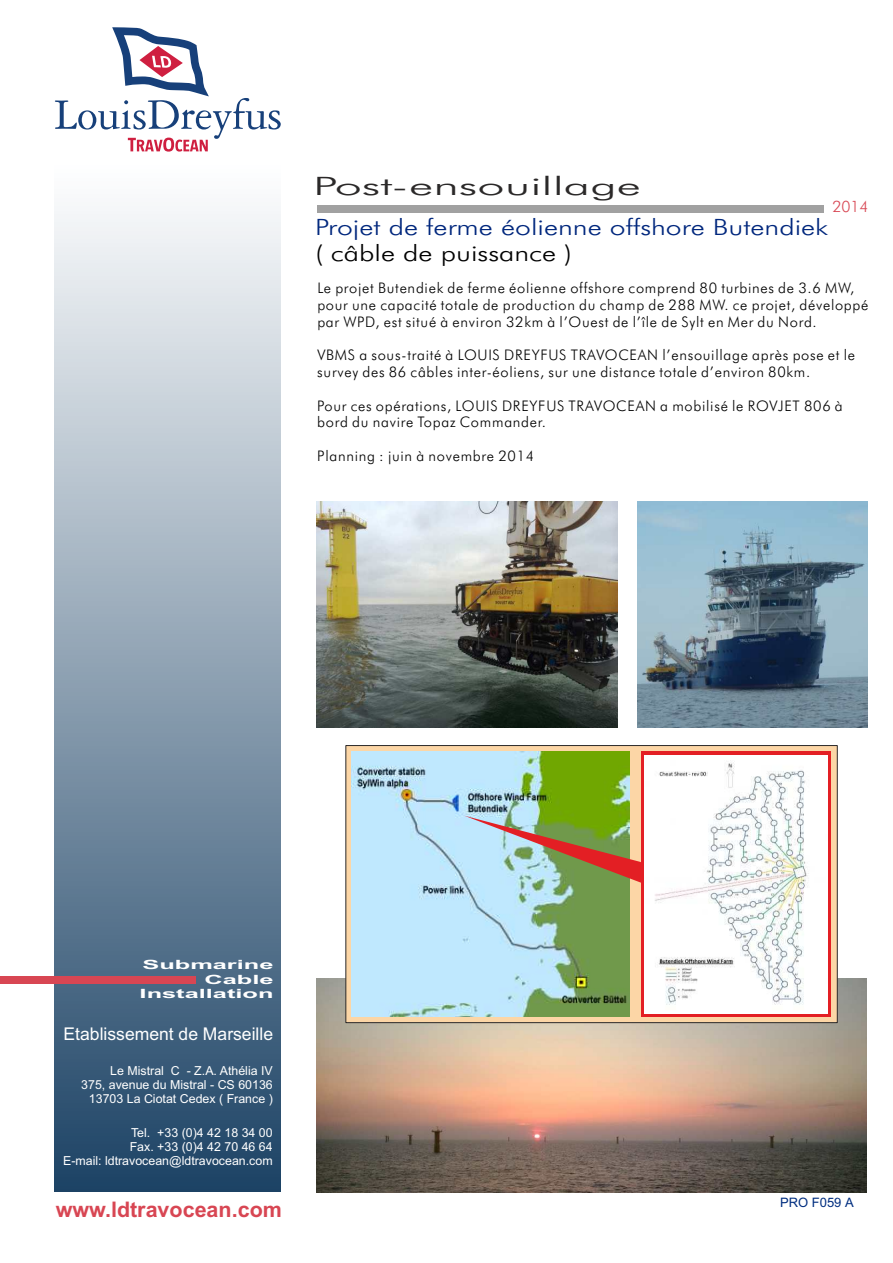
<style>
.page{position:relative;width:893px;height:1263px;background:#fff}
.page>*{position:absolute;margin:0;border:0;box-sizing:border-box;transform-origin:0 0}
.t1{font:300 25.35px "Futura BT";color:#2b2929;scale:1.92 1}
.t2{font:300 22.5px "Futura BT";color:#00277d;scale:1.26 1}
.t3{font:300 22.5px "Futura BT";color:#000;scale:1.26 1}
.t4{font:700 21.45px "Arial";color:#d84653}
.t5{font:17.55px "Arial";color:#fff}
.t6{font:300 15.75px "Futura BT";color:#d84653}
.t7{font:300 14.55px/16.8px "Futura BT";letter-spacing:.05em;color:#000}
.t8{font:13.05px "Arial";color:#002e80}
.t9{font:700 12.75px/14.7px "Arial";color:#fff;text-align:right;scale:1.99 1}
.t10{font:12.45px/14.2px "Arial";color:#fff;text-align:right}
</style>
<div class="page">
<div style="left:317px;top:205px;width:507px;height:7px;background:#a1a1a1"></div>
<img style="left:55px;top:211px;width:226px;height:980px">
<div style="left:0;top:976px;width:195px;height:7px;background:#d84653"></div>
<svg style="left:55px;top:27px;width:226px;height:125px"></svg>
<img style="left:316px;top:501px;width:301px;height:226px">
<img style="left:316px;top:979px;width:551px;height:213px">
<img style="left:638px;top:502px;width:229px;height:225px">
<svg style="left:345px;top:745px;width:493px;height:278px;background:#debe96"></svg>
<img style="left:352px;top:751px;width:277px;height:266px">
<svg style="left:464px;top:816px;width:177px;height:68px;background:#a6aa8a"></svg>
<div style="left:641px;top:752px;width:190px;height:265px;background:linear-gradient(to right,#e31f24,#e31f24)"></div>
<img style="left:645px;top:755px;width:183px;height:258px">
<h1 class="t1" style="left:313px;top:176px;width:172px">Post-ensouillage</h1>
<p class="t6" style="left:832px;top:200px;width:38px">2014</p>
<h2 class="t2" style="left:315px;top:218px;width:409px">Projet de ferme éolienne offshore Butendiek</h2>
<h2 class="t3" style="left:315px;top:243px;width:206px">( câble de puissance )</h2>
<p class="t7" style="left:317px;top:281px;width:553px">Le projet Butendiek de ferme éolienne offshore comprend 80 turbines de 3.6 MW, pour une capacité totale de production du champ de 288 MW. ce projet, développé par WPD, est situé à environ 32km à l’Ouest de l’île de Sylt en Mer du Nord.</p>
<p class="t7" style="left:317px;top:348px;width:539px">VBMS a sous-traité à LOUIS DREYFUS TRAVOCEAN l’ensouillage après pose et le survey des 86 câbles inter-éoliens, sur une distance totale d’environ 80km.</p>
<p class="t7" style="left:317px;top:398px;width:527px">Pour ces opérations, LOUIS DREYFUS TRAVOCEAN a mobilisé le ROVJET 806 à bord du navire Topaz Commander.</p>
<p class="t7" style="left:317px;top:449px;width:218px">Planning : juin à novembre 2014</p>
<p class="t9" style="left:140px;top:958px;width:69px">Submarine<br>Cable<br>Installation</p>
<p class="t5" style="left:64px;top:1027px;width:211px">Etablissement de Marseille</p>
<p class="t10" style="left:81px;top:1064px;width:193px">Le Mistral C - Z.A. Athélia IV<br>375, avenue du Mistral - CS 60136<br>13703 La Ciotat Cedex ( France )</p>
<p class="t10" style="left:63px;top:1126px;width:211px">Tel. +33 (0)4 42 18 34 00<br>Fax. +33 (0)4 42 70 46 64<br>E-mail: ldtravocean@ldtravocean.com</p>
<h3 class="t4" style="left:56px;top:1201px;width:228px">www.ldtravocean.com</h3>
<p class="t8" style="left:780px;top:1197px;width:75px">PRO F059 A</p>
</div>
